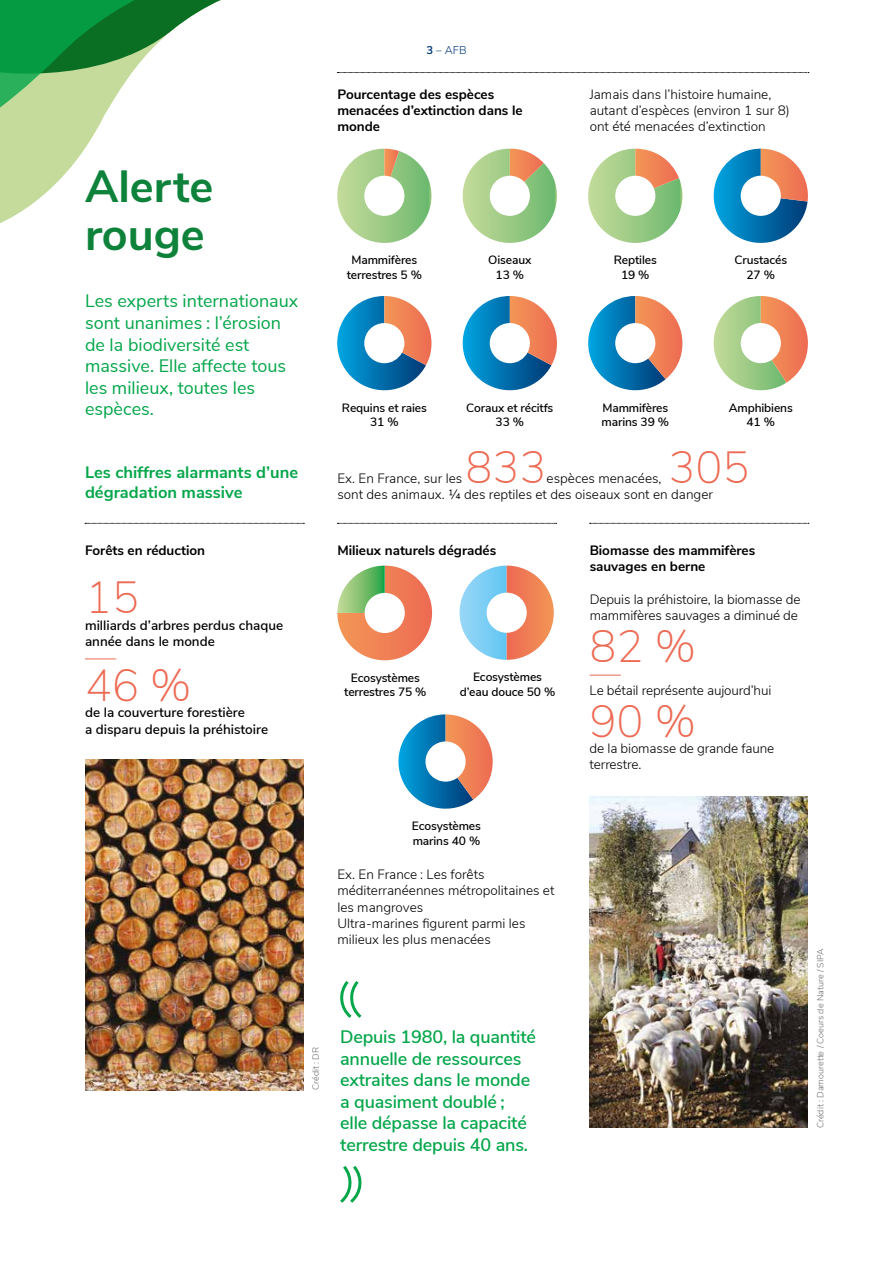
<style>
.page{position:relative;width:893px;height:1263px;background:#fff}
.page>*{position:absolute;margin:0;border:0;box-sizing:border-box;transform-origin:0 0}
.t1{font:200 45px "Nunito Sans";color:#ed6a53}
.t2{font:700 45px/48px "Nunito Sans";color:#0e823a}
.t3{font:600 18px/21.6px "Nunito Sans";letter-spacing:-.01em;color:#04a64a}
.t4{font:18px/21.6px "Nunito Sans";color:#04a64a}
.t5{font:700 16.5px/19.8px "Nunito Sans";color:#04a64a}
.t6{font:300 13.5px/16.2px "Nunito Sans";color:#000}
.t7{font:700 13.5px/16.2px "Nunito Sans";color:#000}
.t8{font:600 13.5px/16.2px "Nunito Sans";color:#000}
.t9{font:600 12px/14.4px "Nunito Sans";letter-spacing:-.01em;color:#000;text-align:center}
.t10{font:300 11.25px "Nunito Sans";color:#003a76}
.t11{font:300 9px "Nunito Sans";color:#706f6f}
.s1{font-weight:700}
</style>
<div class="page">
<svg style="left:0;top:122px;width:101px;height:101px;fill:#c4db9b"></svg>
<svg style="left:0;top:0;width:221px;height:122px"></svg>
<hr style="left:590px;top:675px;width:31px;height:1px;background:#ed6a53">
<svg style="left:337px;top:566px;width:95px;height:94px"></svg>
<svg style="left:460px;top:566px;width:94px;height:94px"></svg>
<svg style="left:398px;top:714px;width:95px;height:95px"></svg>
<svg style="left:337px;top:149px;width:95px;height:94px"></svg>
<svg style="left:337px;top:296px;width:94px;height:95px"></svg>
<svg style="left:462px;top:296px;width:95px;height:95px"></svg>
<svg style="left:588px;top:296px;width:94px;height:95px"></svg>
<svg style="left:462px;top:149px;width:95px;height:94px"></svg>
<svg style="left:588px;top:149px;width:95px;height:94px"></svg>
<svg style="left:713px;top:296px;width:95px;height:95px"></svg>
<svg style="left:713px;top:149px;width:95px;height:94px"></svg>
<hr style="left:85px;top:659px;width:31px;height:1px;background:#ed6a53">
<img style="left:85px;top:760px;width:218px;height:330px">
<img style="left:590px;top:797px;width:218px;height:330px">
<svg style="left:337px;top:523px;width:220px;height:1px"></svg>
<svg style="left:337px;top:72px;width:472px;height:1px"></svg>
<svg style="left:85px;top:523px;width:219px;height:1px"></svg>
<svg style="left:590px;top:523px;width:219px;height:1px"></svg>
<svg style="left:340px;top:981px;width:22px;height:37px"></svg>
<svg style="left:340px;top:1166px;width:22px;height:37px"></svg>
<h1 class="t2" style="left:85px;top:160px;width:130px">Alerte rouge</h1>
<h2 class="t4" style="left:85px;top:289px;width:215px">Les experts internationaux sont unanimes : l’érosion de la biodiversité est massive. Elle affecte tous les milieux, toutes les espèces.</h2>
<p class="t5" style="left:85px;top:462px;width:215px">Les chiffres alarmants d’une dégradation massive</p>
<p class="t7" style="left:85px;top:541px;width:122px">Forêts en réduction</p>
<h1 class="t1" style="left:85px;top:565px;width:55px">15</h1>
<p class="t8" style="left:85px;top:616px;width:200px">milliards d’arbres perdus chaque année dans le monde</p>
<h1 class="t1" style="left:85px;top:653px;width:108px">46 %</h1>
<p class="t8" style="left:85px;top:704px;width:185px">de la couverture forestière<br>a disparu depuis la préhistoire</p>
<p class="t10" style="left:426px;top:42px;width:42px"><span class="s1">3</span> – AFB</p>
<p class="t7" style="left:337px;top:85px;width:187px">Pourcentage des espèces menacées d’extinction dans le monde</p>
<p class="t6" style="left:590px;top:85px;width:202px">Jamais dans l’histoire humaine, autant d’espèces (environ 1 sur 8) ont été menacées d’extinction</p>
<p class="t9" style="left:347px;top:252px;width:77px">Mammifères terrestres 5 %</p>
<p class="t9" style="left:488px;top:252px;width:45px">Oiseaux<br>13 %</p>
<p class="t9" style="left:614px;top:252px;width:45px">Reptiles<br>19 %</p>
<p class="t9" style="left:734px;top:252px;width:54px">Crustacés<br>27 %</p>
<p class="t9" style="left:342px;top:400px;width:87px">Requins et raies<br>31 %</p>
<p class="t9" style="left:466px;top:400px;width:89px">Coraux et récitfs<br>33 %</p>
<p class="t9" style="left:602px;top:400px;width:69px;text-align:left">Mammifères marins 39 %</p>
<p class="t9" style="left:729px;top:400px;width:66px">Amphibiens<br>41 %</p>
<h1 class="t1" style="left:668px;top:435px;width:82px">305</h1>
<p class="t6" style="left:337px;top:486px;width:377px">sont des animaux. ¼ des reptiles et des oiseaux sont en danger</p>
<h1 class="t1" style="left:466px;top:435px;width:82px">833</h1>
<p class="t6" style="left:547px;top:470px;width:116px">espèces menacées,</p>
<p class="t6" style="left:337px;top:470px;width:126px">Ex. En France, sur les</p>
<p class="t7" style="left:337px;top:542px;width:161px">Milieux naturels dégradés</p>
<p class="t9" style="left:344px;top:670px;width:84px">Ecosystèmes terrestres 75 %</p>
<p class="t9" style="left:460px;top:669px;width:97px">Ecosystèmes d’eau douce 50 %</p>
<p class="t7" style="left:590px;top:542px;width:167px">Biomasse des mammifères sauvages en berne</p>
<p class="t6" style="left:590px;top:590px;width:212px">Depuis la préhistoire, la biomasse de mammifères sauvages a diminué de</p>
<h1 class="t1" style="left:590px;top:614px;width:108px">82 %</h1>
<p class="t6" style="left:590px;top:681px;width:183px">Le bétail représente aujourd’hui</p>
<h1 class="t1" style="left:590px;top:689px;width:108px">90 %</h1>
<p class="t6" style="left:590px;top:756px;width:53px">terrestre.</p>
<p class="t6" style="left:590px;top:739px;width:186px">de la biomasse de grande faune</p>
<p class="t9" style="left:412px;top:818px;width:70px;text-align:left">Ecosystèmes marins 40 %</p>
<p class="t6" style="left:337px;top:865px;width:219px">Ex. En France : Les forêts méditerranéennes métropolitaines et les mangroves<br>Ultra-marines figurent parmi les milieux les plus menacées</p>
<p class="t11" style="left:309px;top:1090px;width:45px;rotate:-90deg">Crédit : DR</p>
<h2 class="t3" style="left:340px;top:1025px;width:197px">Depuis 1980, la quantité annuelle de ressources extraites dans le monde a quasiment doublé ; elle dépasse la capacité terrestre depuis 40 ans.</h2>
<p class="t11" style="left:814px;top:1128px;width:181px;rotate:-90deg">Crédit : Damourette / Coeurs de Nature / SIPA</p>
</div>
